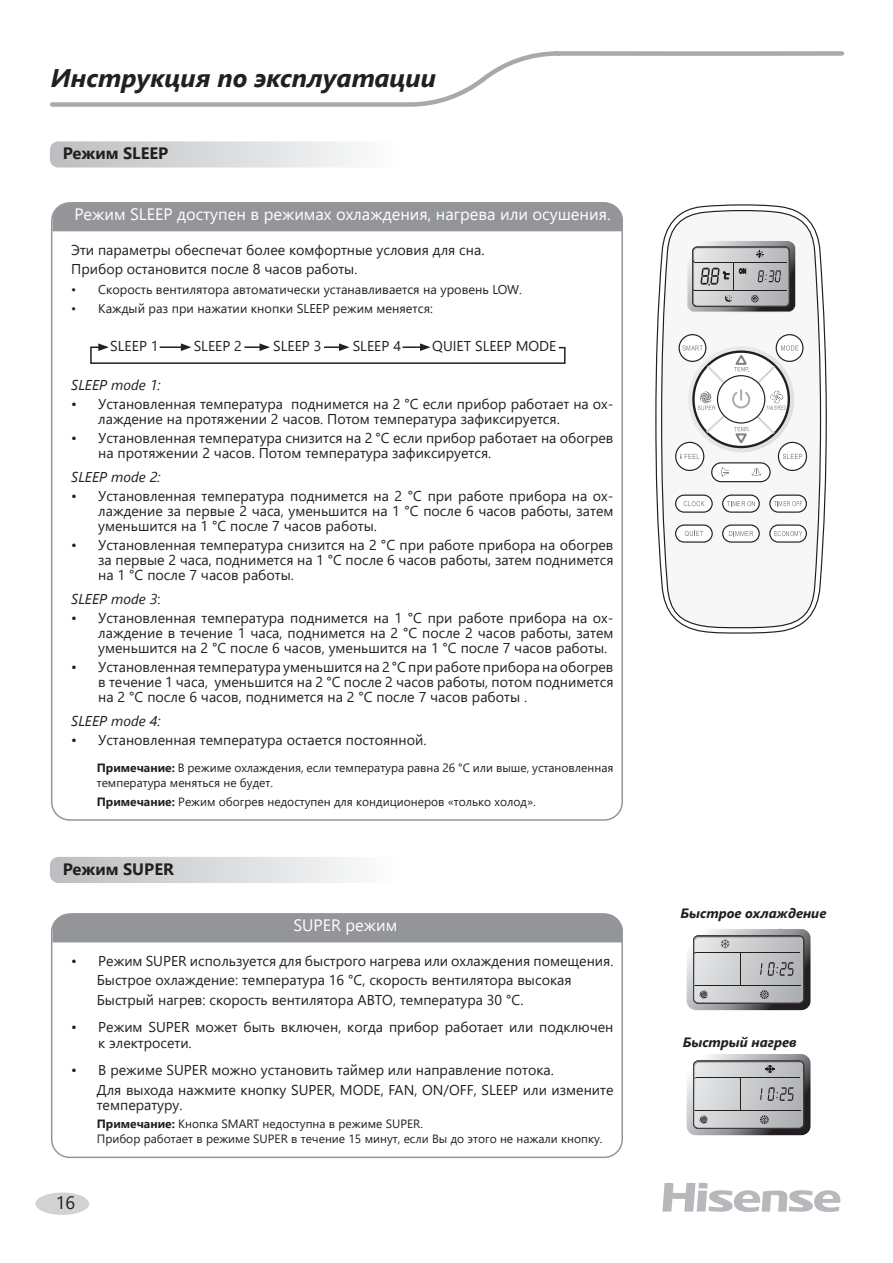
<style>
.page{position:relative;width:893px;height:1263px;background:#fff}
.page>*{position:absolute;margin:0;border:0;box-sizing:border-box;transform-origin:0 0}
.t1{font:italic 700 25.5px "Segoe UI";color:#231f20}
.t2{font:18px "Segoe UI";color:#231f20}
.t3{font:16.5px "Segoe UI";color:#fff}
.t4{font:700 16.5px "Segoe UI";color:#231f20}
.t5{font:14.25px/15px "Segoe UI";color:#231f20}
.t6{font:italic 14.25px "Segoe UI";color:#231f20}
.t7{font:italic 700 13.5px "Segoe UI";color:#231f20}
.t8{font:12.75px "Segoe UI";color:#231f20}
.t9{font:12px/14.4px "Segoe UI";color:#231f20}
.s1{font-style:normal}
.s2{font-weight:700}
</style>
<div class="page">
<div style="left:35px;top:1192px;width:54px;height:23px;background:#d1d2d4;border-radius:50%"></div>
<svg style="left:662px;top:1183px;width:179px;height:29px"></svg>
<svg style="left:50px;top:51px;width:794px;height:56px"></svg>
<svg style="left:50px;top:141px;width:302px;height:27px;background:#d9d9db"></svg>
<svg style="left:50px;top:857px;width:302px;height:26px;background:#d7d8da"></svg>
<div style="left:54px;top:205px;width:569px;height:26px;background:#939598"></div>
<div style="left:54px;top:916px;width:569px;height:26px;background:#939598"></div>
<div style="left:51px;top:913px;width:572px;height:245px;border:2px solid #939598;border-radius:18px"></div>
<svg style="left:90px;top:343px;width:476px;height:21px"></svg>
<svg style="left:655px;top:204px;width:172px;height:430px"></svg>
<svg style="left:660px;top:208px;width:165px;height:423px"></svg>
<svg style="left:660px;top:209px;width:162px;height:420px"></svg>
<div style="left:676px;top:442px;width:28px;height:28px;background:#fff;border-radius:50%"></div>
<div style="left:675px;top:442px;width:29px;height:29px;border:1px solid #231f20;border-radius:50%"></div>
<div style="left:679px;top:335px;width:27px;height:26px;background:#fff;border-radius:50%"></div>
<div style="left:679px;top:334px;width:27px;height:28px;border:1px solid #231f20;border-radius:50%"></div>
<div style="left:676px;top:495px;width:36px;height:17px;background:#fff;border-radius:8px"></div>
<div style="left:675px;top:494px;width:38px;height:19px;border:1px solid #231f20;border-radius:8px"></div>
<div style="left:676px;top:525px;width:36px;height:17px;background:#fff;border-radius:8px"></div>
<div style="left:675px;top:524px;width:38px;height:19px;border:1px solid #231f20;border-radius:8px"></div>
<div style="left:723px;top:495px;width:36px;height:17px;background:#fff;border-radius:8px"></div>
<div style="left:722px;top:494px;width:38px;height:19px;border:1px solid #231f20;border-radius:8px"></div>
<div style="left:723px;top:525px;width:36px;height:17px;background:#fff;border-radius:8px"></div>
<div style="left:722px;top:524px;width:38px;height:19px;border:1px solid #231f20;border-radius:8px"></div>
<div style="left:712px;top:463px;width:58px;height:19px;background:#fff;border-radius:9px"></div>
<div style="left:711px;top:462px;width:60px;height:20px;border:1px solid #231f20;border-radius:9px"></div>
<svg style="left:751px;top:468px;width:10px;height:8px"></svg>
<svg style="left:721px;top:467px;width:8px;height:10px"></svg>
<img style="left:686px;top:241px;width:110px;height:72px">
<div style="left:692px;top:246px;width:98px;height:61px;border:1px solid #3e3e3f;border-radius:4px"></div>
<svg style="left:685px;top:531px;width:18px;height:5px"></svg>
<svg style="left:729px;top:531px;width:24px;height:5px"></svg>
<svg style="left:680px;top:454px;width:19px;height:5px"></svg>
<svg style="left:684px;top:501px;width:20px;height:5px"></svg>
<svg style="left:727px;top:501px;width:28px;height:5px"></svg>
<svg style="left:693px;top:247px;width:96px;height:59px;background:#b4b4b7"></svg>
<div style="left:776px;top:335px;width:27px;height:26px;background:#fff;border-radius:50%"></div>
<div style="left:776px;top:334px;width:27px;height:28px;border:1px solid #231f20;border-radius:50%"></div>
<div style="left:778px;top:442px;width:28px;height:28px;background:#fff;border-radius:50%"></div>
<div style="left:778px;top:442px;width:29px;height:29px;border:1px solid #231f20;border-radius:50%"></div>
<div style="left:770px;top:495px;width:36px;height:17px;background:#fff;border-radius:8px"></div>
<div style="left:769px;top:494px;width:38px;height:19px;border:1px solid #231f20;border-radius:8px"></div>
<div style="left:770px;top:525px;width:36px;height:17px;background:#fff;border-radius:8px"></div>
<div style="left:769px;top:524px;width:38px;height:19px;border:1px solid #231f20;border-radius:8px"></div>
<svg style="left:774px;top:531px;width:28px;height:5px"></svg>
<svg style="left:682px;top:345px;width:117px;height:99px"></svg>
<svg style="left:774px;top:501px;width:28px;height:5px"></svg>
<svg style="left:783px;top:454px;width:19px;height:5px"></svg>
<img style="left:686px;top:929px;width:125px;height:81px">
<div style="left:693px;top:935px;width:111px;height:69px;border:1px solid #3e3e3f;border-radius:5px"></div>
<svg style="left:693px;top:936px;width:111px;height:67px;background:#bababd"></svg>
<img style="left:686px;top:1054px;width:125px;height:81px">
<div style="left:693px;top:1060px;width:111px;height:69px;border:1px solid #3e3e3f;border-radius:5px"></div>
<svg style="left:693px;top:1061px;width:111px;height:67px;background:#babbbd"></svg>
<h1 class="t1" style="left:51px;top:53px;width:387px">Инструкция по эксплуатации</h1>
<p class="t4" style="left:63px;top:138px;width:107px">Режим SLEEP</p>
<p class="t3" style="left:74px;top:198px;width:538px">Режим SLEEP доступен в режимах охлаждения, нагрева или осушения.</p>
<p class="t5" style="left:71px;top:239px;width:415px;line-height:19.2px">Эти параметры обеспечат более комфортные условия для сна.<br>Прибор остановится после 8 часов работы.</p>
<p class="t8" style="left:71px;top:277px;width:452px">• Скорость вентилятора автоматически устанавливается на уровень LOW.</p>
<p class="t8" style="left:71px;top:296px;width:363px">• Каждый раз при нажатии кнопки SLEEP режим меняется:</p>
<p class="t5" style="left:110px;top:337px;width:50px">SLEEP 1</p>
<p class="t5" style="left:194px;top:337px;width:50px">SLEEP 2</p>
<p class="t5" style="left:273px;top:337px;width:50px">SLEEP 3</p>
<p class="t5" style="left:353px;top:337px;width:50px">SLEEP 4</p>
<p class="t5" style="left:432px;top:337px;width:126px">QUIET SLEEP MODE</p>
<p class="t6" style="left:71px;top:371px;width:91px">SLEEP mode 1:</p>
<p class="t5" style="left:98px;top:395px;width:517px;text-indent:-27px">• Установленная температура поднимется на 2 °С если прибор работает на ох&shy;лаждение на протяжении 2 часов. Потом температура зафиксируется.</p>
<p class="t5" style="left:98px;top:430px;width:517px;text-indent:-27px">• Установленная температура снизится на 2 °С если прибор работает на обогрев на протяжении 2 часов. Потом температура зафиксируется.</p>
<p class="t6" style="left:71px;top:463px;width:91px">SLEEP mode 2:</p>
<p class="t5" style="left:98px;top:487px;width:517px;text-align:justify;text-indent:-27px">• Установленная температура поднимется на 2 °С при работе прибора на ох&shy;лаждение за первые 2 часа, уменьшится на 1 °С после 6 часов работы, затем уменьшится на 1 °С после 7 часов работы.</p>
<p class="t5" style="left:98px;top:537px;width:517px;text-align:justify;text-indent:-27px">• Установленная температура снизится на 2 °С при работе прибора на обогрев за первые 2 часа, поднимется на 1 °С после 6 часов работы, затем поднимется на 1 °С после 7 часов работы.</p>
<p class="t6" style="left:71px;top:585px;width:91px">SLEEP mode 3<span class="s1">:</span></p>
<p class="t5" style="left:98px;top:609px;width:517px;text-align:justify;text-indent:-27px">• Установленная температура поднимется на 1 °С при работе прибора на ох&shy;лаждение в течение 1 часа, поднимется на 2 °С после 2 часов работы, затем уменьшится на 2 °С после 6 часов, уменьшится на 1 °С после 7 часов работы.</p>
<p class="t5" style="left:98px;top:659px;width:517px;text-align:justify;text-indent:-27px">• Установленная температура уменьшится на 2 °С при работе прибора на обогрев в течение 1 часа, уменьшится на 2 °С после 2 часов работы, потом поднимется на 2 °С после 6 часов, поднимется на 2 °С после 7 часов работы .</p>
<p class="t6" style="left:71px;top:707px;width:91px">SLEEP mode 4:</p>
<p class="t5" style="left:71px;top:731px;width:357px">• Установленная температура остается постоянной.</p>
<p class="t9" style="left:97px;top:760px;width:518px"><span class="s2">Примечание:</span> В режиме охлаждения, если температура равна 26 °С или выше, установленная температура меняться не будет.</p>
<p class="t9" style="left:97px;top:793px;width:440px"><span class="s2">Примечание:</span> Режим обогрев недоступен для кондиционеров «только холод».</p>
<p class="t4" style="left:63px;top:853px;width:113px">Режим SUPER</p>
<p class="t3" style="left:293px;top:909px;width:105px">SUPER режим</p>
<p class="t5" style="left:97px;top:950px;width:518px;line-height:19.2px;text-indent:-26px">• Режим SUPER используется для быстрого нагрева или охлаждения помещения.<br>Быстрое охлаждение: температура 16 °С, скорость вентилятора высокая<br>Быстрый нагрев: скорость вентилятора АВТО, температура 30 °С.</p>
<p class="t5" style="left:98px;top:1019px;width:517px;text-indent:-27px">• Режим SUPER может быть включен, когда прибор работает или подключен к электросети.</p>
<p class="t5" style="left:97px;top:1059px;width:518px;line-height:19.2px;text-indent:-26px">• В режиме SUPER можно установить таймер или направление потока.<br>Для выхода нажмите кнопку SUPER, MODE, FAN, ON/OFF, SLEEP или измените</p>
<p class="t5" style="left:97px;top:1096px;width:87px">температуру.</p>
<p class="t9" style="left:97px;top:1115px;width:507px"><span class="s2">Примечание:</span> Кнопка SMART недоступна в режиме SUPER.<br>Прибор работает в режиме SUPER в течение 15 минут, если Вы до этого не нажали кнопку.</p>
<p class="t2" style="left:56px;top:1186px;width:21px">16</p>
<p class="t7" style="left:681px;top:900px;width:147px">Быстрое охлаждение</p>
<p class="t7" style="left:683px;top:1030px;width:115px">Быстрый нагрев</p>
</div>
